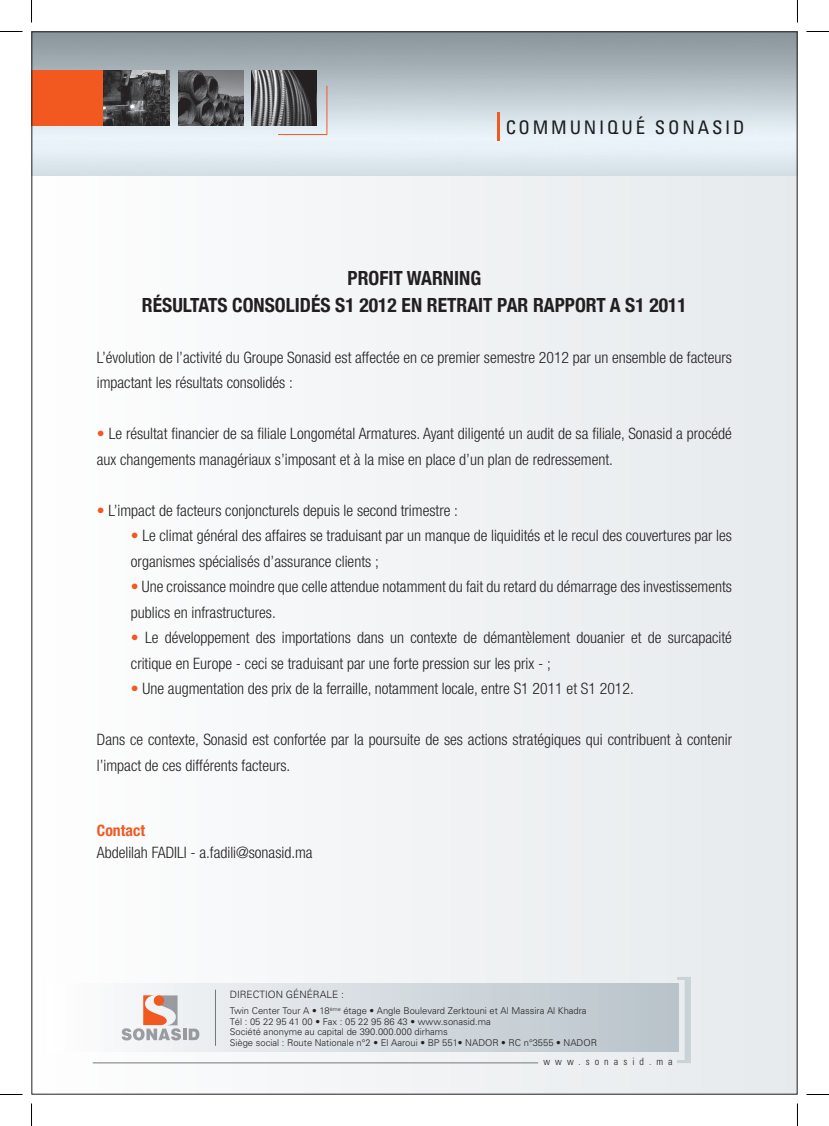
<style>
.page{position:relative;width:829px;height:1126px;background:#fff}
.page>*{position:absolute;margin:0;border:0;box-sizing:border-box;transform-origin:0 0}
.t1{font:700 condensed 19.5px/27px "Helvetica Neue";color:#231f20;text-align:center}
.t2{font:condensed 18.75px "Univers";letter-spacing:.15em;color:#231f20}
.t3{font:300 condensed 15.75px/25.5px "Helvetica Neue";color:#231f20}
.t4{font:700 condensed 15.75px "Helvetica Neue";color:#f15921}
.t5{font:300 10.05px "Univers";color:#231f20}
.t6{font:300 condensed 10.05px "Univers";letter-spacing:.5em;color:#231f20}
.t7{font:300 9.45px/10.5px "Univers";color:#231f20}
.s1{color:#f15921}
</style>
<div class="page">
<div style="left:32px;top:32px;width:765px;height:1062px;background:#f1f3f5"></div>
<div style="left:46px;top:984px;width:631px;height:68px;background:linear-gradient(to right,#fdfdfe,#b7c2c9)"></div>
<svg style="left:676px;top:977px;width:14px;height:86px"></svg>
<hr style="left:93px;top:1063px;width:445px;height:1px;background:#76787b">
<svg style="left:121px;top:995px;width:78px;height:45px"></svg>
<hr style="left:215px;top:990px;width:1px;height:56px;background:#76787b">
<svg style="left:32px;top:31px;width:765px;height:145px"></svg>
<hr style="left:278px;top:134px;width:49px;height:1px;background:#f15921">
<hr style="left:326px;top:86px;width:1px;height:49px;background:#f15921">
<hr style="left:497px;top:112px;width:2px;height:28px;background:#f15921">
<img style="left:251px;top:70px;width:65px;height:55px">
<img style="left:178px;top:70px;width:65px;height:55px">
<div style="left:32px;top:70px;width:138px;height:55px;background:#f15921"></div>
<img style="left:103px;top:70px;width:67px;height:55px">
<svg style="left:0;top:31px;width:22px;height:1px"></svg>
<svg style="left:806px;top:31px;width:22px;height:1px"></svg>
<svg style="left:0;top:1094px;width:22px;height:1px"></svg>
<svg style="left:806px;top:1094px;width:22px;height:1px"></svg>
<svg style="left:31px;top:0;width:1px;height:22px"></svg>
<svg style="left:31px;top:1103px;width:1px;height:23px"></svg>
<svg style="left:797px;top:0;width:1px;height:22px"></svg>
<svg style="left:797px;top:1103px;width:1px;height:23px"></svg>
<p class="t2" style="left:505px;top:115px;width:241px">COMMUNIQUÉ SONASID</p>
<p class="t1" style="left:142px;top:264px;width:546px">PROFIT WARNING<br>RÉSULTATS CONSOLIDÉS S1 2012 EN RETRAIT PAR RAPPORT A S1 2011</p>
<p class="t3" style="left:97px;top:345px;width:636px">L’évolution de l’activité du Groupe Sonasid est affectée en ce premier semestre 2012 par un ensemble de facteurs impactant les résultats consolidés :</p>
<p class="t3" style="left:97px;top:421px;width:636px"><span class="s1">•</span> Le résultat financier de sa filiale Longométal Armatures. Ayant diligenté un audit de sa filiale, Sonasid a procédé aux changements managériaux s’imposant et à la mise en place d’un plan de redressement.</p>
<p class="t3" style="left:97px;top:498px;width:362px"><span class="s1">•</span> L’impact de facteurs conjoncturels depuis le second trimestre :</p>
<p class="t3" style="left:131px;top:523px;width:602px"><span class="s1">•</span> Le climat général des affaires se traduisant par un manque de liquidités et le recul des couvertures par les organismes spécialisés d’assurance clients ;</p>
<p class="t3" style="left:131px;top:574px;width:602px"><span class="s1">•</span> Une croissance moindre que celle attendue notamment du fait du retard du démarrage des investissements publics en infrastructures.</p>
<p class="t3" style="left:131px;top:625px;width:602px"><span class="s1">•</span> Le développement des importations dans un contexte de démantèlement douanier et de surcapacité critique en Europe - ceci se traduisant par une forte pression sur les prix - ;</p>
<p class="t3" style="left:131px;top:676px;width:504px"><span class="s1">•</span> Une augmentation des prix de la ferraille, notamment locale, entre S1 2011 et S1 2012.</p>
<p class="t3" style="left:97px;top:727px;width:636px">Dans ce contexte, Sonasid est confortée par la poursuite de ses actions stratégiques qui contribuent à contenir l’impact de ces différents facteurs.</p>
<p class="t4" style="left:97px;top:821px;width:50px">Contact</p>
<p class="t3" style="left:97px;top:840px;width:217px">Abdelilah FADILI - a.fadili@sonasid.ma</p>
<p class="t5" style="left:230px;top:988px;width:116px">DIRECTION GÉNÉRALE :</p>
<p class="t7" style="left:230px;top:1005px;width:368px">Twin Center Tour A • 18<sup>ème</sup> étage • Angle Boulevard Zerktouni et Al Massira Al Khadra Tél : 05 22 95 41 00 • Fax : 05 22 95 86 43 • www.sonasid.ma<br>Société anonyme au capital de 390.000.000 dirhams<br>Siège social : Route Nationale n°2 • El Aaroui • BP 551• NADOR • RC n°3555 • NADOR</p>
<p class="t6" style="left:543px;top:1055px;width:131px">www.sonasid.ma</p>
</div>
